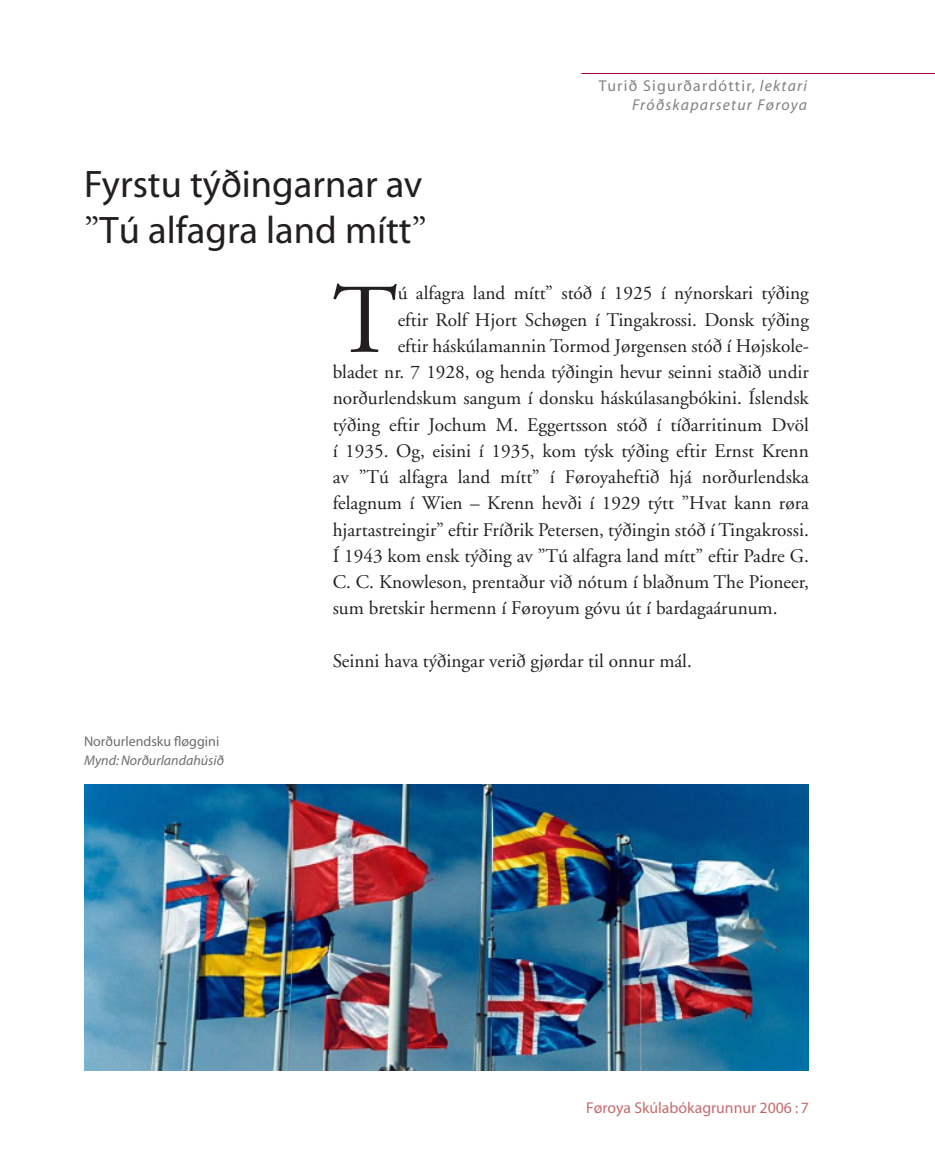
<style>
.page{position:relative;width:935px;height:1155px;background:#fff}
.page>*{position:absolute;margin:0;border:0;box-sizing:border-box;transform-origin:0 0}
.t1{font:98.35px "Adobe Garamond";color:#231f20}
.t2{font:38.5px/46.2px "Myriad";color:#231f20}
.t3{font:19.25px "Adobe Garamond";color:#231f20}
.t4{font:italic 15.75px/18.9px "Myriad";letter-spacing:.08em;color:#808285;text-align:right}
.t5{font:15.75px "Myriad";color:#c56b6c}
.t6{font:14px "Myriad";color:#6c6d70}
.t7{font:italic 14px "Myriad";color:#6c6d70}
.s1{font-style:normal}
.s2{font-family:"Adobe Garamond"}
</style>
<div class="page">
<hr style="left:581px;top:73px;width:353px;height:1px;background:#a40133">
<img style="left:84px;top:784px;width:724px;height:287px">
<p class="t4" style="left:599px;top:77px;width:210px"><span class="s1">Turið Sigurðardóttir,</span> lektari<br>Fróðskaparsetur Føroya</p>
<h2 class="t2" style="left:84px;top:163px;width:344px">Fyrstu týðingarnar av <span class="s2">”</span>Tú alfagra land mítt<span class="s2">”</span></h2>
<h1 class="t1" style="left:332px;top:268px;width:66px">T</h1>
<p class="t3" style="left:397px;top:283px;width:412px">ú alfagra land mítt” stóð í 1925 í nýnorskari týðing</p>
<p class="t3" style="left:397px;top:309px;width:413px">eftir Rolf Hjort Schøgen í Tingakrossi. Donsk týðing</p>
<p class="t3" style="left:397px;top:335px;width:413px">eftir háskúlamannin Tormod Jørgensen stóð í Højskole-</p>
<p class="t3" style="left:332px;top:362px;width:477px">bladet nr. 7 1928, og henda týðingin hevur seinni staðið undir</p>
<p class="t3" style="left:332px;top:388px;width:478px">norðurlendskum sangum í donsku háskúlasangbókini. Íslendsk</p>
<p class="t3" style="left:332px;top:414px;width:477px">týðing eftir Jochum M. Eggertsson stóð í tíðarritinum Dvöl</p>
<p class="t3" style="left:332px;top:440px;width:477px">í 1935. Og, eisini í 1935, kom týsk týðing eftir Ernst Krenn</p>
<p class="t3" style="left:332px;top:467px;width:478px">av ”Tú alfagra land mítt” í Føroyaheftið hjá norðurlendska</p>
<p class="t3" style="left:333px;top:493px;width:477px">felagnum í Wien – Krenn hevði í 1929 týtt ”Hvat kann røra</p>
<p class="t3" style="left:333px;top:519px;width:477px">hjartastreingir” eftir Fríðrik Petersen, týðingin stóð í Tingakrossi.</p>
<p class="t3" style="left:333px;top:545px;width:477px">Í 1943 kom ensk týðing av ”Tú alfagra land mítt” eftir Padre G.</p>
<p class="t3" style="left:333px;top:572px;width:477px">C. C. Knowleson, prentaður við nótum í blaðnum The Pioneer,</p>
<p class="t3" style="left:333px;top:598px;width:446px">sum bretskir hermenn í Føroyum góvu út í bardagaárunum.</p>
<p class="t3" style="left:333px;top:650px;width:361px">Seinni hava týðingar verið gjørdar til onnur mál.</p>
<p class="t6" style="left:84px;top:734px;width:137px">Norðurlendsku fløggini</p>
<p class="t7" style="left:84px;top:753px;width:141px">Mynd: Norðurlandahúsið</p>
<p class="t5" style="left:586px;top:1100px;width:224px">Føroya Skúlabókagrunnur 2006 : 7</p>
</div>
